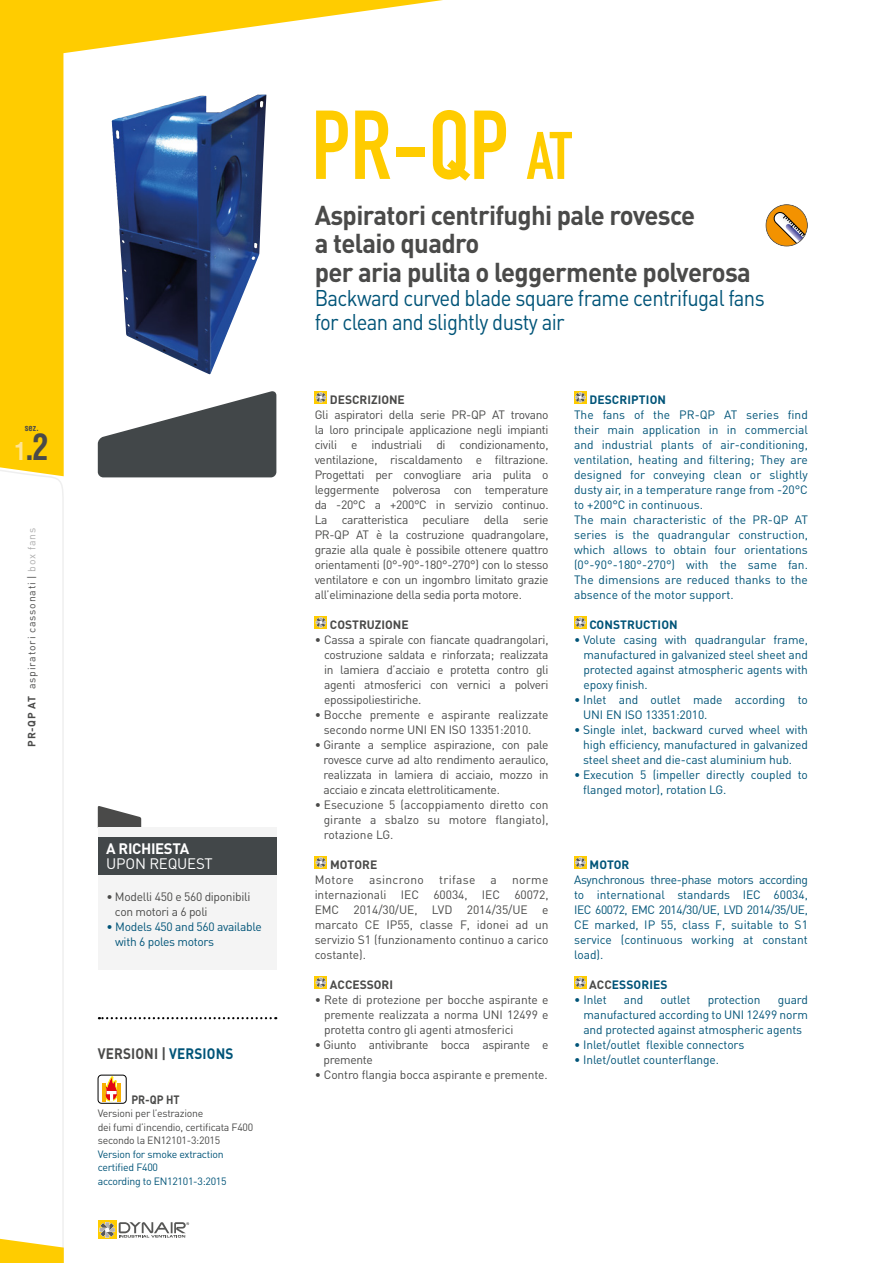
<style>
.page{position:relative;width:893px;height:1263px;background:#fff}
.page>*{position:absolute;margin:0;border:0;box-sizing:border-box;transform-origin:0 0}
.t1{font:700 96px "DIN Condensed";color:#fc0}
.t2{font:700 condensed 35.55px "Helvetica LT Std";color:#4a4a49;scale:.91 1}
.t3{font:700 27px/28.5px "DIN Pro";letter-spacing:-.025em;color:#4a4a49;scale:.95 1}
.t4{font:22.5px/24px "DIN Pro";letter-spacing:-.03em;color:#005478;scale:.9 1}
.t5{font:700 15px "DIN Pro";letter-spacing:.01em;color:#4a4a49;scale:.9 1}
.t6{font:15px "DIN Pro";letter-spacing:-.015em;color:#fff}
.t7{font:700 15px "DIN Pro";letter-spacing:-.025em;color:#fff}
.t8{font:12px/15px "DIN Pro";letter-spacing:-.02em;color:#4a4a49;text-align:justify}
.t9{font:12px/15px "DIN Pro";letter-spacing:-.01em;color:#005478}
.t10{font:700 12px "DIN Pro";letter-spacing:.01em;color:#005478}
.t11{font:700 12px "DIN Pro";color:#4a4a49}
.t12{font:12px "DIN Pro";letter-spacing:.03em;color:#4a4a49}
.t13{font:700 12px "DIN Pro";color:#4a4a49;scale:.9 1}
.t14{font:10.5px/13.5px "DIN Pro";letter-spacing:-.025em;color:#4a4a49}
.t15{font:10.5px/13.5px "DIN Pro";letter-spacing:-.025em;color:#005478}
.t16{font:10.5px "DIN Pro";letter-spacing:.075em;color:#4a4a49}
.t17{font:700 condensed 8.85px "Helvetica LT Std";color:#4a4a49;scale:.96 1}
.s1{font-size:24px;color:#ffe596}
.s2{font-weight:700}
.s3{color:#adadad}
.s4{color:#005478}
.s5{font-size:66px}
.s6{color:#4a4a49}
</style>
<div class="page">
<svg style="left:50px;top:477px;width:14px;height:760px"></svg>
<div style="left:98px;top:1220px;width:19px;height:19px;background:#fc0"></div>
<svg style="left:99px;top:1222px;width:90px;height:16px"></svg>
<svg style="left:0;top:1237px;width:64px;height:26px"></svg>
<div style="left:315px;top:616px;width:12px;height:13px;background:#fc0"></div>
<svg style="left:316px;top:617px;width:10px;height:11px"></svg>
<div style="left:315px;top:856px;width:12px;height:13px;background:#fc0"></div>
<svg style="left:316px;top:857px;width:10px;height:11px"></svg>
<div style="left:315px;top:976px;width:12px;height:13px;background:#fc0"></div>
<svg style="left:316px;top:977px;width:10px;height:11px"></svg>
<div style="left:574px;top:391px;width:12px;height:13px;background:#fc0"></div>
<svg style="left:575px;top:392px;width:10px;height:11px"></svg>
<div style="left:574px;top:616px;width:12px;height:13px;background:#fc0"></div>
<svg style="left:575px;top:617px;width:10px;height:11px"></svg>
<div style="left:574px;top:856px;width:12px;height:13px;background:#fc0"></div>
<svg style="left:575px;top:857px;width:10px;height:11px"></svg>
<div style="left:574px;top:976px;width:12px;height:13px;background:#fc0"></div>
<svg style="left:575px;top:977px;width:10px;height:11px"></svg>
<svg style="left:0;top:0;width:443px;height:477px"></svg>
<svg style="left:98px;top:1075px;width:28px;height:28px"></svg>
<div style="left:98px;top:1075px;width:28px;height:28px;border:1px solid #000;border-radius:4px"></div>
<svg style="left:99px;top:1017px;width:177px;height:2px"></svg>
<div style="left:766px;top:205px;width:41px;height:41px;background:#f39200;border-radius:50%"></div>
<svg style="left:773px;top:211px;width:33px;height:33px"></svg>
<div style="left:765px;top:204px;width:43px;height:43px;border:1px solid #575756;border-radius:50%"></div>
<svg style="left:98px;top:806px;width:43px;height:21px"></svg>
<div style="left:98px;top:827px;width:178px;height:142px;background:#f4f4f4"></div>
<div style="left:98px;top:837px;width:178px;height:38px;background:#424749"></div>
<img style="left:112px;top:94px;width:154px;height:280px">
<p class="t17" style="left:25px;top:422px;width:16px">sez.</p>
<h2 class="t2" style="left:15px;top:425px;width:39px"><span class="s1">1</span>.2</h2>
<p class="t16" style="left:25px;top:747px;width:220px;rotate:-90deg"><span class="s2">PR-QP AT</span> aspiratori cassonati | <span class="s3">box fans</span></p>
<p class="t7" style="left:106px;top:838px;width:85px">A RICHIESTA</p>
<p class="t6" style="left:106px;top:853px;width:108px">UPON REQUEST</p>
<p class="t8" style="left:115px;top:889px;width:137px;text-indent:-9px">• Modelli 450 e 560 diponibili con motori a 6 poli</p>
<p class="t9" style="left:115px;top:919px;width:148px;text-indent:-9px">• Models 450 and 560 available with 6 poles motors</p>
<p class="t5" style="left:98px;top:1044px;width:152px">VERSIONI | <span class="s4">VERSIONS</span></p>
<p class="t13" style="left:131px;top:1091px;width:55px">PR-QP HT</p>
<p class="t14" style="left:98px;top:1106px;width:157px">Versioni per l’estrazione<br>dei fumi d’incendio, certificata F400 secondo la EN12101-3:2015</p>
<p class="t15" style="left:98px;top:1146px;width:130px">Version for smoke extraction certified F400<br>according to EN12101-3:2015</p>
<h1 class="t1" style="left:311px;top:81px;width:262px">PR-QP <span class="s5">AT</span></h1>
<h3 class="t3" style="left:315px;top:200px;width:461px">Aspiratori centrifughi pale rovesce<br>a telaio quadro<br>per aria pulita o leggermente polverosa</h3>
<h3 class="t4" style="left:315px;top:285px;width:502px">Backward curved blade square frame centrifugal fans for clean and slightly dusty air</h3>
<p class="t11" style="left:330px;top:391px;width:76px">DESCRIZIONE</p>
<p class="t8" style="left:315px;top:406px;width:235px">Gli aspiratori della serie PR-QP AT trovano la loro principale applicazione negli impianti civili e industriali di condizionamento, ventilazione, riscaldamento e filtrazione.<br>Progettati per convogliare aria pulita o leggermente polverosa con temperature da -20°C a +200°C in servizio continuo.<br>La caratteristica peculiare della serie PR-QP AT è la costruzione quadrangolare, grazie alla quale è possibile ottenere quattro orientamenti (0°-90°-180°-270°) con lo stesso ventilatore e con un ingombro limitato grazie all’eliminazione della sedia porta motore.</p>
<p class="t11" style="left:330px;top:616px;width:80px">COSTRUZIONE</p>
<p class="t8" style="left:324px;top:631px;width:226px;text-indent:-9px">• Cassa a spirale con fiancate quadrangolari, costruzione saldata e rinforzata; realizzata in lamiera d’acciaio e protetta contro gli agenti atmosferici con vernici a polveri epossipoliestiriche.</p>
<p class="t8" style="left:324px;top:706px;width:226px;text-indent:-9px">• Bocche premente e aspirante realizzate secondo norme UNI EN ISO 13351:2010.</p>
<p class="t8" style="left:323px;top:736px;width:227px;text-indent:-9px">• Girante a semplice aspirazione, con pale rovesce curve ad alto rendimento aeraulico, realizzata in lamiera di acciaio, mozzo in acciaio e zincata elettroliticamente.</p>
<p class="t8" style="left:324px;top:796px;width:226px;text-indent:-9px">• Esecuzione 5 (accoppiamento diretto con girante a sbalzo su motore flangiato), rotazione LG.</p>
<p class="t11" style="left:330px;top:856px;width:49px">MOTORE</p>
<p class="t8" style="left:315px;top:871px;width:41px">Motore</p>
<p class="t12" style="left:369px;top:871px;width:56px">asincrono</p>
<p class="t12" style="left:439px;top:871px;width:38px">trifase</p>
<p class="t8" style="left:491px;top:871px;width:8px">a</p>
<p class="t8" style="left:315px;top:871px;width:235px;text-indent:197px">norme internazionali IEC 60034, IEC 60072, EMC 2014/30/UE, LVD 2014/35/UE e marcato CE IP55, classe F, idonei ad un servizio S1 (funzionamento continuo a carico costante).</p>
<p class="t11" style="left:330px;top:976px;width:65px">ACCESSORI</p>
<p class="t8" style="left:324px;top:991px;width:226px;text-indent:-9px">• Rete di protezione per bocche aspirante e premente realizzata a norma UNI 12499 e protetta contro gli agenti atmosferici</p>
<p class="t8" style="left:323px;top:1036px;width:227px;text-indent:-9px">• Giunto antivibrante bocca aspirante e premente</p>
<p class="t8" style="left:315px;top:1066px;width:234px">• Contro flangia bocca aspirante e premente.</p>
<p class="t10" style="left:589px;top:391px;width:78px">DESCRIPTION</p>
<p class="t9" style="left:574px;top:406px;width:235px">The fans of the PR-QP AT series find their main application in in commercial and industrial plants of air-conditioning, ventilation, heating and filtering; They are designed for conveying clean or slightly dusty air, in a temperature range from -20°C to +200°C in continuous.<br>The main characteristic of the PR-QP AT series is the quadrangular construction, which allows to obtain four orientations (0°-90°-180°-270°) with the same fan.<br>The dimensions are reduced thanks to the absence of the motor support.</p>
<p class="t10" style="left:589px;top:616px;width:90px">CONSTRUCTION</p>
<p class="t9" style="left:583px;top:631px;width:226px;text-align:justify;text-indent:-9px">• Volute casing with quadrangular frame, manufactured in galvanized steel sheet and protected against atmospheric agents with epoxy finish.</p>
<p class="t9" style="left:583px;top:691px;width:226px;text-indent:-9px">• Inlet and outlet made according to<br>UNI EN ISO 13351:2010.</p>
<p class="t9" style="left:583px;top:721px;width:226px;text-align:justify;text-indent:-9px">• Single inlet, backward curved wheel with high efficiency, manufactured in galvanized steel sheet and die-cast aluminium hub.</p>
<p class="t9" style="left:583px;top:766px;width:226px;text-indent:-9px">• Execution 5 (impeller directly coupled to flanged motor), rotation LG.</p>
<p class="t10" style="left:590px;top:856px;width:41px">MOTOR</p>
<p class="t9" style="left:574px;top:871px;width:235px;text-align:justify">Asynchronous three-phase motors according to international standards IEC 60034, IEC 60072, EMC 2014/30/UE, LVD 2014/35/UE, CE marked, IP 55, class F, suitable to S1 service (continuous working at constant load).</p>
<p class="t10" style="left:589px;top:976px;width:80px"><span class="s6">ACC</span>ESSORIES</p>
<p class="t9" style="left:574px;top:991px;width:34px">• Inlet</p>
<p class="t9" style="left:624px;top:991px;width:21px">and</p>
<p class="t9" style="left:660px;top:991px;width:32px">outlet</p>
<p class="t9" style="left:708px;top:991px;width:54px">protection</p>
<p class="t9" style="left:583px;top:991px;width:226px;text-align:justify;text-indent:194px">guard manufactured according to UNI 12499 norm and protected against atmospheric agents</p>
<p class="t9" style="left:574px;top:1036px;width:172px">• Inlet/outlet flexible connectors</p>
<p class="t9" style="left:574px;top:1051px;width:147px">• Inlet/outlet counterflange.</p>
</div>
